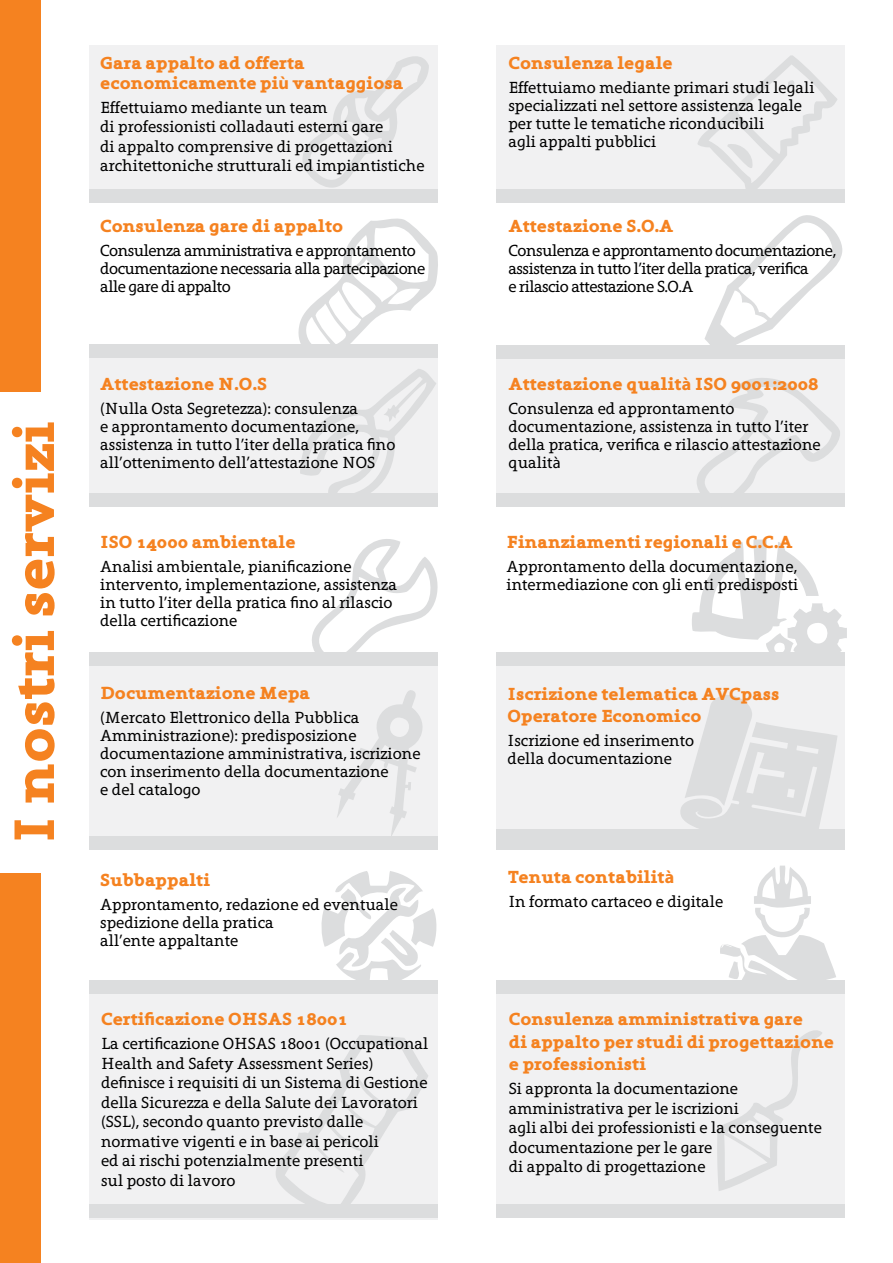
<style>
.page{position:relative;width:893px;height:1263px;background:#fff}
.page>*{position:absolute;margin:0;border:0;box-sizing:border-box;transform-origin:0 0}
.t1{font:700 58.5px "Grandesign Neue Serif";color:#f58220}
.t2{font:700 18px/22.5px "Grandesign Neue Serif";color:#f58220}
.t3{font:16.5px/18px "Grandesign Neue Serif";color:#000}
.t4{font:16.5px/18px "Grandesign Neue Serif";letter-spacing:-.03em;color:#000}
</style>
<div class="page">
<div style="left:0;top:0;width:40px;height:391px;background:#f58220"></div>
<div style="left:0;top:873px;width:40px;height:390px;background:#f58220"></div>
<div style="left:496px;top:45px;width:348px;height:150px;background:#f1f1f2"></div>
<div style="left:90px;top:352px;width:348px;height:141px;background:#f1f1f2"></div>
<div style="left:90px;top:494px;width:348px;height:13px;background:#dcddde"></div>
<div style="left:496px;top:352px;width:348px;height:150px;background:#f1f1f2"></div>
<div style="left:90px;top:345px;width:348px;height:13px;background:#dcddde"></div>
<div style="left:90px;top:665px;width:348px;height:185px;background:#f1f1f2"></div>
<div style="left:90px;top:837px;width:348px;height:13px;background:#dcddde"></div>
<div style="left:496px;top:659px;width:348px;height:191px;background:#f1f1f2"></div>
<div style="left:90px;top:45px;width:348px;height:156px;background:#f1f1f2"></div>
<div style="left:90px;top:189px;width:348px;height:13px;background:#dcddde"></div>
<div style="left:496px;top:988px;width:348px;height:223px;background:#f1f1f2"></div>
<div style="left:89px;top:988px;width:349px;height:231px;background:#f1f1f2"></div>
<div style="left:89px;top:1204px;width:349px;height:14px;background:#dcddde"></div>
<div style="left:90px;top:652px;width:348px;height:13px;background:#dcddde"></div>
<div style="left:90px;top:980px;width:348px;height:14px;background:#dcddde"></div>
<div style="left:496px;top:494px;width:348px;height:13px;background:#dcddde"></div>
<div style="left:496px;top:345px;width:348px;height:13px;background:#dcddde"></div>
<div style="left:496px;top:829px;width:348px;height:13px;background:#dcddde"></div>
<div style="left:496px;top:837px;width:348px;height:13px;background:#dcddde"></div>
<div style="left:496px;top:1204px;width:348px;height:14px;background:#dcddde"></div>
<div style="left:496px;top:652px;width:348px;height:13px;background:#dcddde"></div>
<div style="left:496px;top:980px;width:348px;height:13px;background:#dcddde"></div>
<svg style="left:300px;top:369px;width:136px;height:125px"></svg>
<svg style="left:696px;top:378px;width:146px;height:116px"></svg>
<svg style="left:294px;top:218px;width:144px;height:127px"></svg>
<svg style="left:704px;top:215px;width:139px;height:130px"></svg>
<svg style="left:337px;top:690px;width:87px;height:147px"></svg>
<svg style="left:680px;top:695px;width:157px;height:134px"></svg>
<svg style="left:698px;top:55px;width:139px;height:134px"></svg>
<svg style="left:302px;top:56px;width:127px;height:132px"></svg>
<svg style="left:276px;top:1035px;width:152px;height:169px"></svg>
<svg style="left:717px;top:1030px;width:105px;height:161px"></svg>
<svg style="left:312px;top:539px;width:126px;height:113px"></svg>
<svg style="left:692px;top:540px;width:155px;height:123px"></svg>
<svg style="left:321px;top:871px;width:116px;height:109px"></svg>
<svg style="left:720px;top:866px;width:116px;height:114px"></svg>
<div style="left:496px;top:189px;width:348px;height:13px;background:#dcddde"></div>
<h1 class="t1" style="left:1px;top:844px;width:424px;rotate:-90deg">I nostri servizi</h1>
<p class="t2" style="left:100px;top:53px;width:305px;line-height:19.5px">Gara appalto ad offerta economicamente più vantaggiosa</p>
<p class="t3" style="left:100px;top:97px;width:326px;line-height:19.5px">Effettuiamo mediante un team<br>di professionisti colladauti esterni gare<br>di appalto comprensive di progettazioni architettoniche strutturali ed impiantistiche</p>
<p class="t2" style="left:100px;top:215px;width:244px">Consulenza gare di appalto</p>
<p class="t4" style="left:100px;top:242px;width:327px">Consulenza amministrativa e approntamento documentazione necessaria alla partecipazione alle gare di appalto</p>
<p class="t2" style="left:100px;top:373px;width:169px">Attestazione N.O.S</p>
<p class="t3" style="left:100px;top:400px;width:297px">(Nulla Osta Segretezza): consulenza<br>e approntamento documentazione, assistenza in tutto l’iter della pratica fino all’ottenimento dell’attestazione NOS</p>
<p class="t2" style="left:100px;top:530px;width:197px">ISO 14000 ambientale</p>
<p class="t3" style="left:100px;top:557px;width:298px">Analisi ambientale, pianificazione intervento, implementazione, assistenza in tutto l’iter della pratica fino al rilascio della certificazione</p>
<p class="t2" style="left:100px;top:682px;width:211px">Documentazione Mepa</p>
<p class="t3" style="left:100px;top:708px;width:322px">(Mercato Elettronico della Pubblica Amministrazione): predisposizione documentazione amministrativa, iscrizione con inserimento della documentazione<br>e del catalogo</p>
<p class="t2" style="left:100px;top:869px;width:111px">Subbappalti</p>
<p class="t3" style="left:100px;top:895px;width:299px">Approntamento, redazione ed eventuale spedizione della pratica<br>all’ente appaltante</p>
<p class="t2" style="left:101px;top:1008px;width:248px">Certificazione OHSAS 18001</p>
<p class="t3" style="left:101px;top:1034px;width:329px;line-height:19.5px">La certificazione OHSAS 18001 (Occupational Health and Safety Assessment Series) definisce i requisiti di un Sistema di Gestione della Sicurezza e della Salute dei Lavoratori (SSL), secondo quanto previsto dalle normative vigenti e in base ai pericoli<br>ed ai rischi potenzialmente presenti<br>sul posto di lavoro</p>
<p class="t2" style="left:508px;top:52px;width:166px">Consulenza legale</p>
<p class="t3" style="left:508px;top:79px;width:308px">Effettuiamo mediante primari studi legali specializzati nel settore assistenza legale per tutte le tematiche riconducibili<br>agli appalti pubblici</p>
<p class="t2" style="left:508px;top:215px;width:167px">Attestazione S.O.A</p>
<p class="t4" style="left:508px;top:242px;width:329px">Consulenza e approntamento documentazione, assistenza in tutto l’iter della pratica, verifica<br>e rilascio attestazione S.O.A</p>
<p class="t2" style="left:508px;top:373px;width:312px">Attestazione qualità ISO 9001:2008</p>
<p class="t3" style="left:508px;top:400px;width:314px">Consulenza ed approntamento documentazione, assistenza in tutto l’iter della pratica, verifica e rilascio attestazione qualità</p>
<p class="t2" style="left:506px;top:531px;width:288px">Finanziamenti regionali e C.C.A</p>
<p class="t3" style="left:506px;top:558px;width:293px">Approntamento della documentazione, intermediazione con gli enti predisposti</p>
<p class="t2" style="left:508px;top:682px;width:273px">Iscrizione telematica AVCpass<br>Operatore Economico</p>
<p class="t3" style="left:508px;top:732px;width:188px">Iscrizione ed inserimento della documentazione</p>
<p class="t2" style="left:508px;top:866px;width:167px">Tenuta contabilità</p>
<p class="t3" style="left:508px;top:893px;width:216px">In formato cartaceo e digitale</p>
<p class="t2" style="left:509px;top:1008px;width:327px">Consulenza amministrativa gare<br>di appalto per studi di progettazione e professionisti</p>
<p class="t3" style="left:509px;top:1079px;width:315px;line-height:19.5px">Si appronta la documentazione amministrativa per le iscrizioni<br>agli albi dei professionisti e la conseguente documentazione per le gare<br>di appalto di progettazione</p>
</div>
